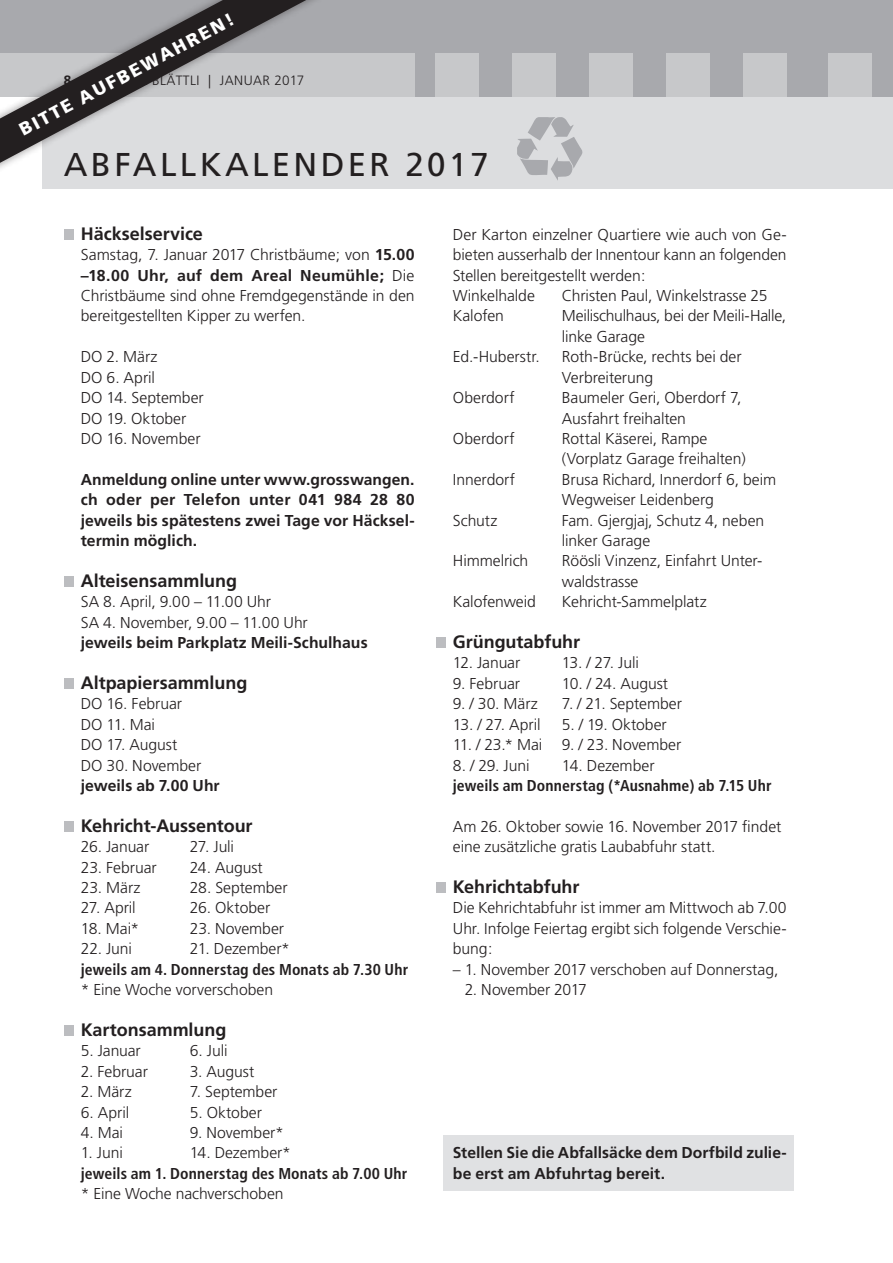
<style>
.page{position:relative;width:893px;height:1263px;background:#fff}
.page>*{position:absolute;margin:0;border:0;box-sizing:border-box;transform-origin:0 0}
.t1{font:33px "Frutiger";letter-spacing:.1em;color:#231f20}
.t2{font:700 18px "Frutiger";color:#231f20}
.t3{font:900 18px "Frutiger";color:#fff}
.t4{font:300 15.75px/20.4px "Frutiger";letter-spacing:-.005em;color:#231f20}
.t5{font:700 15.75px/20.4px "Frutiger CE";letter-spacing:.005em;color:#231f20;text-align:justify}
.t6{font:700 condensed 15.75px "Frutiger";letter-spacing:.01em;color:#231f20}
.t7{font:700 15.75px "Frutiger";color:#231f20}
.t8{font:300 13.5px "Frutiger";letter-spacing:.03em;color:#231f20}
.s1{font-weight:700}
.s2{font-family:"Frutiger CE";font-weight:700}
.s3{font-family:"Frutiger";font-weight:300}
</style>
<div class="page">
<div style="left:43px;top:0;width:850px;height:189px;background:#dcdddf"></div>
<div style="left:0;top:0;width:893px;height:97px;background:#a8a9ad"></div>
<div style="left:0;top:54px;width:415px;height:43px;background:#c7c8ca"></div>
<div style="left:436px;top:54px;width:43px;height:43px;background:#c7c8ca"></div>
<div style="left:513px;top:54px;width:43px;height:43px;background:#c7c8ca"></div>
<div style="left:590px;top:54px;width:43px;height:43px;background:#c7c8ca"></div>
<div style="left:667px;top:54px;width:43px;height:43px;background:#c7c8ca"></div>
<div style="left:743px;top:54px;width:44px;height:43px;background:#c7c8ca"></div>
<div style="left:829px;top:54px;width:43px;height:43px;background:#c7c8ca"></div>
<div style="left:443px;top:1135px;width:351px;height:56px;background:#e0e1e3"></div>
<div style="left:64px;top:229px;width:10px;height:11px;background:#bcbdc0"></div>
<div style="left:64px;top:576px;width:10px;height:11px;background:#bcbdc0"></div>
<div style="left:64px;top:678px;width:10px;height:11px;background:#bcbdc0"></div>
<div style="left:64px;top:821px;width:10px;height:11px;background:#bcbdc0"></div>
<div style="left:64px;top:1025px;width:10px;height:11px;background:#bcbdc0"></div>
<div style="left:436px;top:637px;width:10px;height:11px;background:#bcbdc0"></div>
<div style="left:436px;top:882px;width:10px;height:11px;background:#bcbdc0"></div>
<svg style="left:517px;top:117px;width:66px;height:63px"></svg>
<div style="left:0;top:0;width:346px;height:202px;background:#231f20;opacity:.5"></div>
<svg style="left:0;top:0;width:306px;height:163px"></svg>
<p class="t3" style="left:15px;top:121px;width:242px;rotate:-28deg">BITTE AUFBEWAHREN!</p>
<p class="t8" style="left:64px;top:73px;width:242px"><span class="s1">8</span> S'WANGER BLÄTTLI | JANUAR 2017</p>
<h1 class="t1" style="left:64px;top:145px;width:426px">ABFALLKALENDER 2017</h1>
<p class="t2" style="left:81px;top:223px;width:124px">Häckselservice</p>
<p class="t4" style="left:81px;top:245px;width:335px">Samstag, 7. Januar 2017 Christbäume; von <span class="s2">15.00</span></p>
<p class="t5" style="left:81px;top:265px;width:335px">–18.00 Uhr, auf dem Areal Neumühle; <span class="s3">Die</span></p>
<p class="t4" style="left:81px;top:286px;width:335px">Christbäume sind ohne Fremdgegenstände in den bereitgestellten Kipper zu werfen.</p>
<p class="t4" style="left:81px;top:347px;width:125px">DO 2. März<br>DO 6. April<br>DO 14. September<br>DO 19. Oktober<br>DO 16. November</p>
<p class="t5" style="left:81px;top:469px;width:335px">Anmeldung online unter www.grosswangen. ch oder per Telefon unter 041 984 28 80 jeweils bis spätestens zwei Tage vor Häcksel&shy;termin möglich.</p>
<p class="t2" style="left:81px;top:570px;width:158px">Alteisensammlung</p>
<p class="t4" style="left:81px;top:592px;width:229px">SA 8. April, 9.00 – 11.00 Uhr<br>SA 4. November, 9.00 – 11.00 Uhr</p>
<p class="t7" style="left:81px;top:633px;width:288px">jeweils beim Parkplatz Meili-Schulhaus</p>
<p class="t2" style="left:81px;top:672px;width:168px">Altpapiersammlung</p>
<p class="t4" style="left:81px;top:694px;width:122px">DO 16. Februar<br>DO 11. Mai<br>DO 17. August<br>DO 30. November</p>
<p class="t5" style="left:81px;top:775px;width:140px">jeweils ab 7.00 Uhr</p>
<p class="t2" style="left:81px;top:815px;width:173px">Kehricht-Aussentour</p>
<p class="t4" style="left:81px;top:837px;width:70px">26. Januar</p>
<p class="t4" style="left:190px;top:837px;width:46px">27. Juli</p>
<p class="t4" style="left:81px;top:857px;width:77px">23. Februar</p>
<p class="t4" style="left:190px;top:857px;width:75px">24. August</p>
<p class="t4" style="left:81px;top:878px;width:61px">23. März</p>
<p class="t4" style="left:190px;top:878px;width:99px">28. September</p>
<p class="t4" style="left:81px;top:898px;width:57px">27. April</p>
<p class="t4" style="left:190px;top:898px;width:82px">26. Oktober</p>
<p class="t4" style="left:81px;top:918px;width:60px">18. Mai*</p>
<p class="t4" style="left:190px;top:918px;width:96px">23. November</p>
<p class="t4" style="left:81px;top:939px;width:53px">22. Juni</p>
<p class="t4" style="left:190px;top:939px;width:102px">21. Dezember*</p>
<p class="t6" style="left:81px;top:960px;width:329px">jeweils am 4. Donnerstag des Monats ab 7.30 Uhr</p>
<p class="t4" style="left:81px;top:980px;width:194px">* Eine Woche vorverschoben</p>
<p class="t2" style="left:81px;top:1019px;width:147px">Kartonsammlung</p>
<p class="t4" style="left:81px;top:1041px;width:62px">5. Januar</p>
<p class="t4" style="left:190px;top:1041px;width:39px">6. Juli</p>
<p class="t4" style="left:81px;top:1061px;width:69px">2. Februar</p>
<p class="t4" style="left:190px;top:1061px;width:66px">3. August</p>
<p class="t4" style="left:81px;top:1082px;width:52px">2. März</p>
<p class="t4" style="left:190px;top:1082px;width:89px">7. September</p>
<p class="t4" style="left:81px;top:1102px;width:50px">6. April</p>
<p class="t4" style="left:190px;top:1102px;width:74px">5. Oktober</p>
<p class="t4" style="left:81px;top:1122px;width:44px">4. Mai</p>
<p class="t4" style="left:190px;top:1122px;width:96px">9. November*</p>
<p class="t4" style="left:81px;top:1143px;width:44px">1. Juni</p>
<p class="t4" style="left:190px;top:1143px;width:103px">14. Dezember*</p>
<p class="t6" style="left:81px;top:1164px;width:328px">jeweils am 1. Donnerstag des Monats ab 7.00 Uhr</p>
<p class="t4" style="left:81px;top:1184px;width:204px">* Eine Woche nachverschoben</p>
<p class="t4" style="left:453px;top:224px;width:335px">Der Karton einzelner Quartiere wie auch von Ge&shy;bieten ausserhalb der Innentour kann an folgenden Stellen bereitgestellt werden:<br>Winkelhalde</p>
<p class="t4" style="left:562px;top:286px;width:207px">Christen Paul, Winkelstrasse 25</p>
<p class="t4" style="left:453px;top:306px;width:53px">Kalofen</p>
<p class="t4" style="left:562px;top:306px;width:226px">Meilischulhaus, bei der Meili-Halle, linke Garage</p>
<p class="t4" style="left:453px;top:347px;width:89px">Ed.-Huberstr.</p>
<p class="t4" style="left:562px;top:347px;width:181px">Roth-Brücke, rechts bei der<br>Verbreiterung</p>
<p class="t4" style="left:453px;top:388px;width:63px">Oberdorf</p>
<p class="t4" style="left:562px;top:388px;width:181px">Baumeler Geri, Oberdorf 7,<br>Ausfahrt freihalten</p>
<p class="t4" style="left:453px;top:429px;width:63px">Oberdorf</p>
<p class="t4" style="left:562px;top:429px;width:186px">Rottal Käserei, Rampe (Vorplatz Garage freihalten)</p>
<p class="t4" style="left:453px;top:469px;width:64px">Innerdorf</p>
<p class="t4" style="left:562px;top:469px;width:216px">Brusa Richard, Innerdorf 6, beim<br>Wegweiser Leidenberg</p>
<p class="t4" style="left:453px;top:510px;width:46px">Schutz</p>
<p class="t4" style="left:562px;top:510px;width:204px">Fam. Gjergjaj, Schutz 4, neben linker Garage</p>
<p class="t4" style="left:453px;top:551px;width:77px">Himmelrich</p>
<p class="t4" style="left:562px;top:551px;width:202px">Röösli Vinzenz, Einfahrt Unter&shy;waldstrasse</p>
<p class="t4" style="left:453px;top:592px;width:85px">Kalofenweid</p>
<p class="t4" style="left:562px;top:592px;width:146px">Kehricht-Sammelplatz</p>
<p class="t2" style="left:453px;top:631px;width:129px">Grüngutabfuhr</p>
<p class="t4" style="left:453px;top:653px;width:69px">12. Januar</p>
<p class="t4" style="left:562px;top:653px;width:79px">13. / 27. Juli</p>
<p class="t4" style="left:453px;top:673px;width:69px">9. Februar</p>
<p class="t4" style="left:562px;top:673px;width:108px">10. / 24. August</p>
<p class="t4" style="left:453px;top:694px;width:86px">9. / 30. März</p>
<p class="t4" style="left:562px;top:694px;width:122px">7. / 21. September</p>
<p class="t4" style="left:453px;top:714px;width:89px">13. / 27. April</p>
<p class="t4" style="left:562px;top:714px;width:107px">5. / 19. Oktober</p>
<p class="t4" style="left:453px;top:735px;width:230px">11. / 23.* Mai 9. / 23. November</p>
<p class="t4" style="left:453px;top:755px;width:78px">8. / 29. Juni</p>
<p class="t4" style="left:562px;top:755px;width:94px">14. Dezember</p>
<p class="t6" style="left:453px;top:776px;width:320px">jeweils am Donnerstag (*Ausnahme) ab 7.15 Uhr</p>
<p class="t4" style="left:453px;top:816px;width:330px">Am 26. Oktober sowie 16. November 2017 findet eine zusätzliche gratis Laubabfuhr statt.</p>
<p class="t2" style="left:453px;top:876px;width:128px">Kehrichtabfuhr</p>
<p class="t4" style="left:453px;top:898px;width:335px;text-align:justify">Die Kehrichtabfuhr ist immer am Mittwoch ab 7.00<br>Uhr. Infolge Feiertag ergibt sich folgende Verschie&shy;bung:</p>
<p class="t4" style="left:453px;top:959px;width:327px">– 1. November 2017 verschoben auf Donnerstag,</p>
<p class="t4" style="left:465px;top:980px;width:124px">2. November 2017</p>
<p class="t5" style="left:453px;top:1142px;width:335px">Stellen Sie die Abfallsäcke dem Dorfbild zulie&shy;be erst am Abfuhrtag bereit.</p>
</div>
